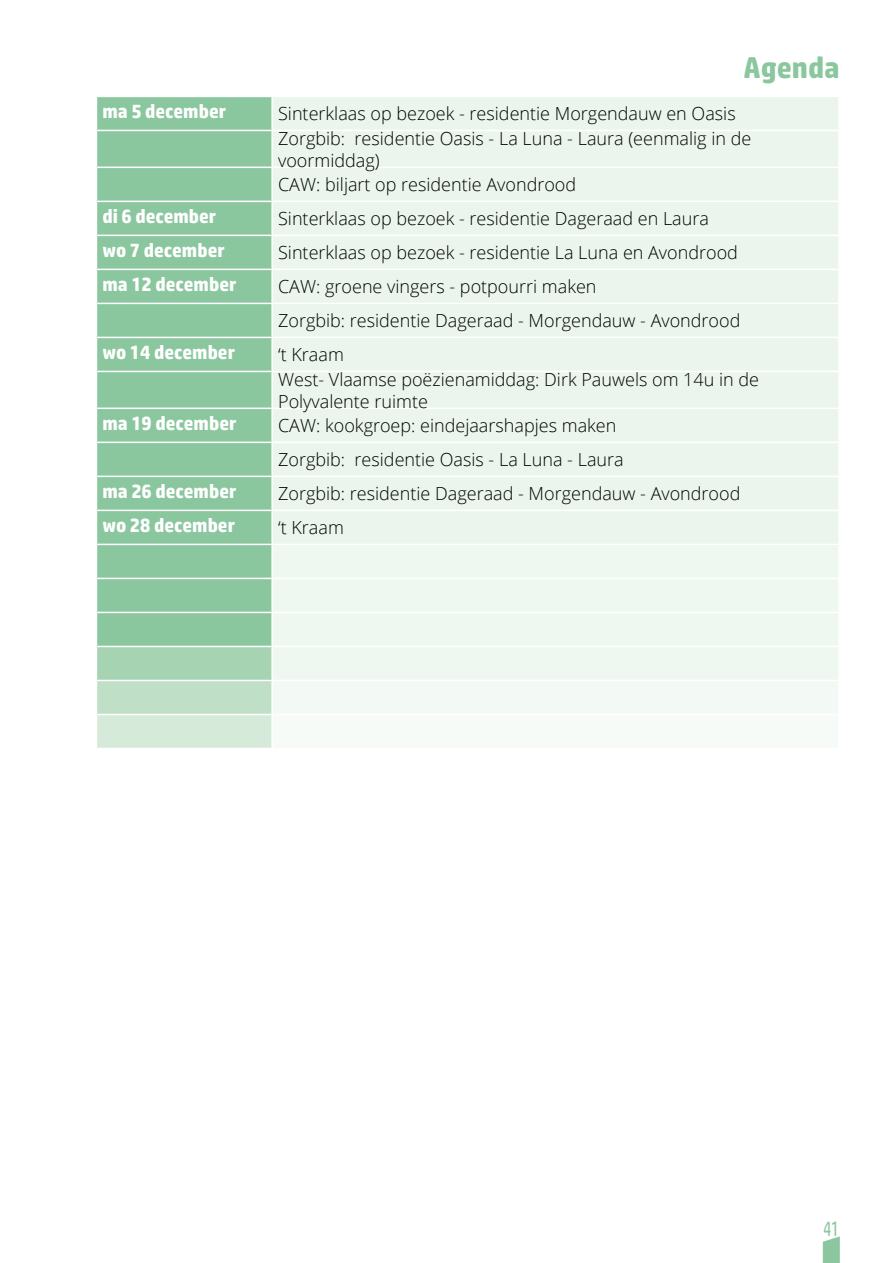
<style>
.page{position:relative;width:893px;height:1263px;background:#fff}
.page>*{position:absolute;margin:0;border:0;box-sizing:border-box;transform-origin:0 0}
.t1{font:700 30px "HP Simplified";color:#8bc79e}
.t2{font:21px "HP Simplified";color:#8bc79e;scale:.7 1}
.t3{font:700 19.5px "HP Simplified";color:#fff}
.t4{font:300 18px/24.6px "Open Sans";color:#000}
</style>
<div class="page">
<div style="left:97px;top:97px;width:174px;height:549px;background:#8bc79e"></div>
<div style="left:273px;top:97px;width:565px;height:447px;background:#ebf5ed"></div>
<div style="left:273px;top:545px;width:565px;height:135px;background:#eff7f1"></div>
<div style="left:96px;top:646px;width:176px;height:34px;background:#a6d3b2"></div>
<div style="left:96px;top:680px;width:176px;height:34px;background:#bfdfc6"></div>
<div style="left:272px;top:680px;width:567px;height:34px;background:#f3f9f5"></div>
<div style="left:96px;top:714px;width:176px;height:34px;background:#d6eada"></div>
<div style="left:272px;top:714px;width:567px;height:34px;background:#f7fbf8"></div>
<hr style="left:96px;top:130px;width:176px;height:1px;background:#fff">
<hr style="left:272px;top:130px;width:568px;height:1px;background:#fff">
<hr style="left:96px;top:167px;width:176px;height:1px;background:#fff">
<hr style="left:272px;top:167px;width:568px;height:1px;background:#fff">
<hr style="left:96px;top:201px;width:176px;height:1px;background:#fff">
<hr style="left:272px;top:201px;width:568px;height:1px;background:#fff">
<hr style="left:96px;top:235px;width:176px;height:1px;background:#fff">
<hr style="left:272px;top:235px;width:568px;height:1px;background:#fff">
<hr style="left:96px;top:269px;width:176px;height:1px;background:#fff">
<hr style="left:272px;top:269px;width:568px;height:1px;background:#fff">
<hr style="left:96px;top:303px;width:176px;height:1px;background:#fff">
<hr style="left:272px;top:303px;width:568px;height:1px;background:#fff">
<hr style="left:96px;top:337px;width:176px;height:1px;background:#fff">
<hr style="left:272px;top:337px;width:568px;height:1px;background:#fff">
<hr style="left:96px;top:371px;width:176px;height:1px;background:#fff">
<hr style="left:272px;top:371px;width:568px;height:1px;background:#fff">
<hr style="left:96px;top:408px;width:176px;height:1px;background:#fff">
<hr style="left:272px;top:408px;width:568px;height:1px;background:#fff">
<hr style="left:96px;top:442px;width:176px;height:1px;background:#fff">
<hr style="left:272px;top:442px;width:568px;height:1px;background:#fff">
<hr style="left:96px;top:476px;width:176px;height:1px;background:#fff">
<hr style="left:272px;top:476px;width:568px;height:1px;background:#fff">
<hr style="left:96px;top:510px;width:176px;height:1px;background:#fff">
<hr style="left:272px;top:510px;width:568px;height:1px;background:#fff">
<hr style="left:96px;top:544px;width:176px;height:1px;background:#fff">
<hr style="left:96px;top:578px;width:176px;height:1px;background:#fff">
<hr style="left:272px;top:578px;width:568px;height:1px;background:#fff">
<hr style="left:96px;top:612px;width:176px;height:1px;background:#fff">
<hr style="left:272px;top:612px;width:568px;height:1px;background:#fff">
<hr style="left:96px;top:646px;width:176px;height:1px;background:#fff">
<hr style="left:96px;top:647px;width:1px;height:33px;background:#fff">
<hr style="left:272px;top:646px;width:568px;height:1px;background:#fff">
<hr style="left:271px;top:647px;width:2px;height:33px;background:#fff">
<hr style="left:96px;top:680px;width:176px;height:1px;background:#fff">
<hr style="left:96px;top:681px;width:1px;height:33px;background:#fff">
<hr style="left:272px;top:680px;width:568px;height:1px;background:#fff">
<hr style="left:271px;top:681px;width:2px;height:33px;background:#fff">
<hr style="left:838px;top:681px;width:2px;height:33px;background:#fff">
<hr style="left:96px;top:714px;width:176px;height:1px;background:#fff">
<hr style="left:96px;top:715px;width:1px;height:33px;background:#fff">
<hr style="left:272px;top:714px;width:568px;height:1px;background:#fff">
<hr style="left:271px;top:715px;width:2px;height:33px;background:#fff">
<hr style="left:838px;top:715px;width:2px;height:33px;background:#fff">
<svg style="left:823px;top:1236px;width:17px;height:27px"></svg>
<h1 class="t1" style="left:743px;top:50px;width:98px">Agenda</h1>
<p class="t3" style="left:102px;top:100px;width:125px">ma 5 december</p>
<p class="t4" style="left:278px;top:101px;width:475px">Sinterklaas op bezoek - residentie Morgendauw en Oasis<br>Zorgbib: residentie Oasis - La Luna - Laura (eenmalig in de</p>
<p class="t4" style="left:278px;top:147px;width:300px">voormiddag)<br>CAW: biljart op residentie Avondrood</p>
<p class="t3" style="left:102px;top:205px;width:115px">di 6 december</p>
<p class="t4" style="left:278px;top:206px;width:432px">Sinterklaas op bezoek - residentie Dageraad en Laura</p>
<p class="t3" style="left:102px;top:239px;width:124px">wo 7 december</p>
<p class="t4" style="left:278px;top:240px;width:461px">Sinterklaas op bezoek - residentie La Luna en Avondrood</p>
<p class="t3" style="left:102px;top:273px;width:135px">ma 12 december</p>
<p class="t4" style="left:278px;top:269px;width:464px;line-height:34px">CAW: groene vingers - potpourri maken<br>Zorgbib: residentie Dageraad - Morgendauw - Avondrood</p>
<p class="t3" style="left:102px;top:341px;width:134px">wo 14 december</p>
<p class="t4" style="left:278px;top:342px;width:482px">‘t Kraam<br>West- Vlaamse poëzienamiddag: Dirk Pauwels om 14u in de</p>
<p class="t4" style="left:278px;top:388px;width:151px">Polyvalente ruimte</p>
<p class="t3" style="left:102px;top:412px;width:135px">ma 19 december</p>
<p class="t4" style="left:278px;top:408px;width:347px;line-height:34px">CAW: kookgroep: eindejaarshapjes maken<br>Zorgbib: residentie Oasis - La Luna - Laura</p>
<p class="t3" style="left:102px;top:480px;width:135px">ma 26 december</p>
<p class="t4" style="left:278px;top:481px;width:464px">Zorgbib: residentie Dageraad - Morgendauw - Avondrood</p>
<p class="t3" style="left:102px;top:514px;width:134px">wo 28 december</p>
<p class="t4" style="left:278px;top:515px;width:67px">‘t Kraam</p>
<p class="t2" style="left:823px;top:1217px;width:24px">41</p>
</div>
